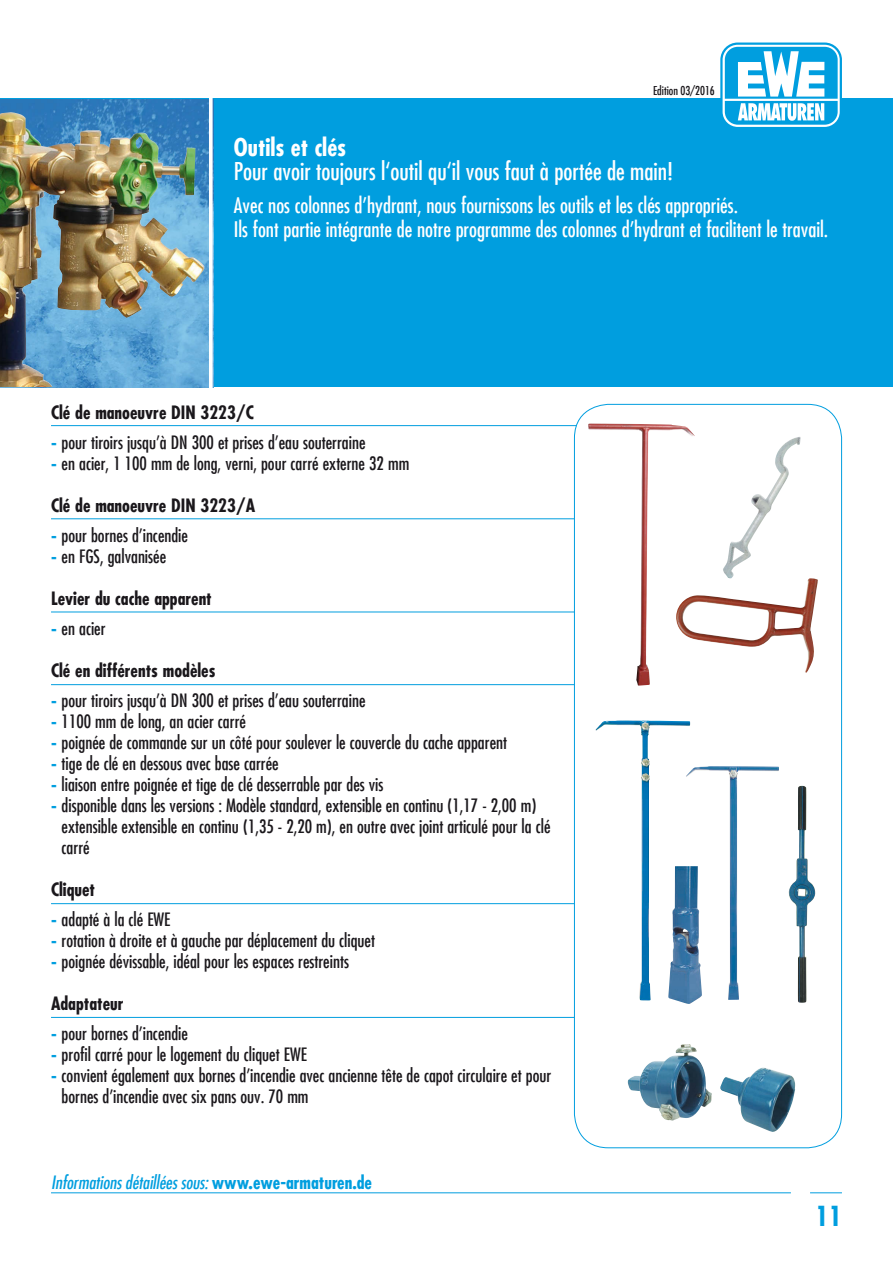
<style>
.page{position:relative;width:893px;height:1263px;background:#fff}
.page>*{position:absolute;margin:0;border:0;box-sizing:border-box;transform-origin:0 0}
.t1{font:700 condensed 27px "Futura Com";color:#009edf}
.t2{font:500 condensed 24px "Futura Com";color:#fff}
.t3{font:700 condensed 24px "Futura Com";color:#fff}
.t4{font:500 condensed 21px/24px "Futura Com";color:#fff}
.t5{font:500 condensed 18px/21px "Futura Com";color:#1a171b}
.t6{font:700 condensed 18px "Futura Com";color:#1a171b}
.t7{font:italic 500 condensed 18px "Futura Com";color:#009edf}
.t8{font:500 condensed 12px "Futura Com";color:#1a171b}
.s1{font-weight:700;color:#009edf}
.s2{font-weight:700;font-style:normal}
</style>
<div class="page">
<div style="left:0;top:99px;width:893px;height:288px;background:#009edf"></div>
<hr style="left:51px;top:1192px;width:740px;height:1px;background:#009edf">
<hr style="left:810px;top:1192px;width:32px;height:1px;background:#009edf">
<svg style="left:720px;top:43px;width:122px;height:86px"></svg>
<svg style="left:723px;top:45px;width:117px;height:82px"></svg>
<svg style="left:725px;top:47px;width:113px;height:78px"></svg>
<hr style="left:51px;top:425px;width:526px;height:1px;background:#009edf">
<hr style="left:51px;top:1017px;width:523px;height:1px;background:#009edf">
<hr style="left:51px;top:684px;width:523px;height:1px;background:#009edf">
<hr style="left:51px;top:518px;width:523px;height:1px;background:#009edf">
<hr style="left:51px;top:612px;width:523px;height:1px;background:#009edf">
<hr style="left:51px;top:903px;width:523px;height:1px;background:#009edf">
<img style="left:723px;top:437px;width:78px;height:141px">
<img style="left:588px;top:423px;width:107px;height:263px">
<img style="left:788px;top:786px;width:27px;height:217px">
<img style="left:595px;top:720px;width:95px;height:280px">
<img style="left:686px;top:766px;width:93px;height:234px">
<img style="left:668px;top:866px;width:34px;height:138px">
<img style="left:720px;top:1067px;width:75px;height:65px">
<img style="left:628px;top:1044px;width:84px;height:76px">
<img style="left:676px;top:578px;width:142px;height:95px">
<img style="left:0;top:98px;width:213px;height:290px">
<p class="t8" style="left:653px;top:82px;width:63px">Edition 03/2016</p>
<h2 class="t3" style="left:234px;top:131px;width:114px">Outils et clés</h2>
<h2 class="t2" style="left:234px;top:154px;width:441px">Pour avoir toujours l‘outil qu‘il vous faut à portée de main!</h2>
<p class="t4" style="left:234px;top:193px;width:596px">Avec nos colonnes d’hydrant, nous fournissons les outils et les clés appropriés.<br>Ils font partie intégrante de notre programme des colonnes d’hydrant et facilitent le travail.</p>
<p class="t6" style="left:51px;top:400px;width:204px">Clé de manoeuvre DIN 3223/C</p>
<p class="t5" style="left:51px;top:431px;width:316px"><span class="s1">-</span> pour tiroirs jusqu’à DN 300 et prises d’eau souterraine</p>
<p class="t5" style="left:51px;top:452px;width:360px"><span class="s1">-</span> en acier, 1 100 mm de long, verni, pour carré externe 32 mm</p>
<p class="t6" style="left:51px;top:493px;width:206px">Clé de manoeuvre DIN 3223/A</p>
<p class="t5" style="left:51px;top:524px;width:139px"><span class="s1">-</span> pour bornes d’incendie</p>
<p class="t5" style="left:51px;top:545px;width:117px"><span class="s1">-</span> en FGS, galvanisée</p>
<p class="t6" style="left:51px;top:586px;width:162px">Levier du cache apparent</p>
<p class="t5" style="left:51px;top:617px;width:56px"><span class="s1">-</span> en acier</p>
<p class="t6" style="left:51px;top:658px;width:166px">Clé en différents modèles</p>
<p class="t5" style="left:51px;top:689px;width:316px"><span class="s1">-</span> pour tiroirs jusqu’à DN 300 et prises d’eau souterraine</p>
<p class="t5" style="left:51px;top:710px;width:196px"><span class="s1">-</span> 1100 mm de long, an acier carré</p>
<p class="t5" style="left:51px;top:731px;width:458px"><span class="s1">-</span> poignée de commande sur un côté pour soulever le couvercle du cache apparent</p>
<p class="t5" style="left:51px;top:752px;width:229px"><span class="s1">-</span> tige de clé en dessous avec base carrée</p>
<p class="t5" style="left:51px;top:773px;width:334px"><span class="s1">-</span> liaison entre poignée et tige de clé desserrable par des vis</p>
<p class="t5" style="left:62px;top:794px;width:490px;text-indent:-11px"><span class="s1">-</span> disponible dans les versions : Modèle standard, extensible en continu (1,17 - 2,00 m) extensible extensible en continu (1,35 - 2,20 m), en outre avec joint articulé pour la clé carré</p>
<p class="t6" style="left:51px;top:877px;width:46px">Cliquet</p>
<p class="t5" style="left:51px;top:908px;width:121px"><span class="s1">-</span> adapté à la clé EWE</p>
<p class="t5" style="left:51px;top:929px;width:326px"><span class="s1">-</span> rotation à droite et à gauche par déplacement du cliquet</p>
<p class="t5" style="left:51px;top:950px;width:299px"><span class="s1">-</span> poignée dévissable, idéal pour les espaces restreints</p>
<p class="t6" style="left:51px;top:991px;width:74px">Adaptateur</p>
<p class="t5" style="left:51px;top:1022px;width:139px"><span class="s1">-</span> pour bornes d’incendie</p>
<p class="t5" style="left:51px;top:1043px;width:257px"><span class="s1">-</span> profil carré pour le logement du cliquet EWE</p>
<p class="t5" style="left:62px;top:1064px;width:491px;text-indent:-11px"><span class="s1">-</span> convient également aux bornes d’incendie avec ancienne tête de capot circulaire et pour bornes d’incendie avec six pans ouv. 70 mm</p>
<p class="t7" style="left:51px;top:1169px;width:323px">Informations détaillées sous: <span class="s2">www.ewe-armaturen.de</span></p>
<h1 class="t1" style="left:815px;top:1198px;width:28px">11</h1>
</div>
